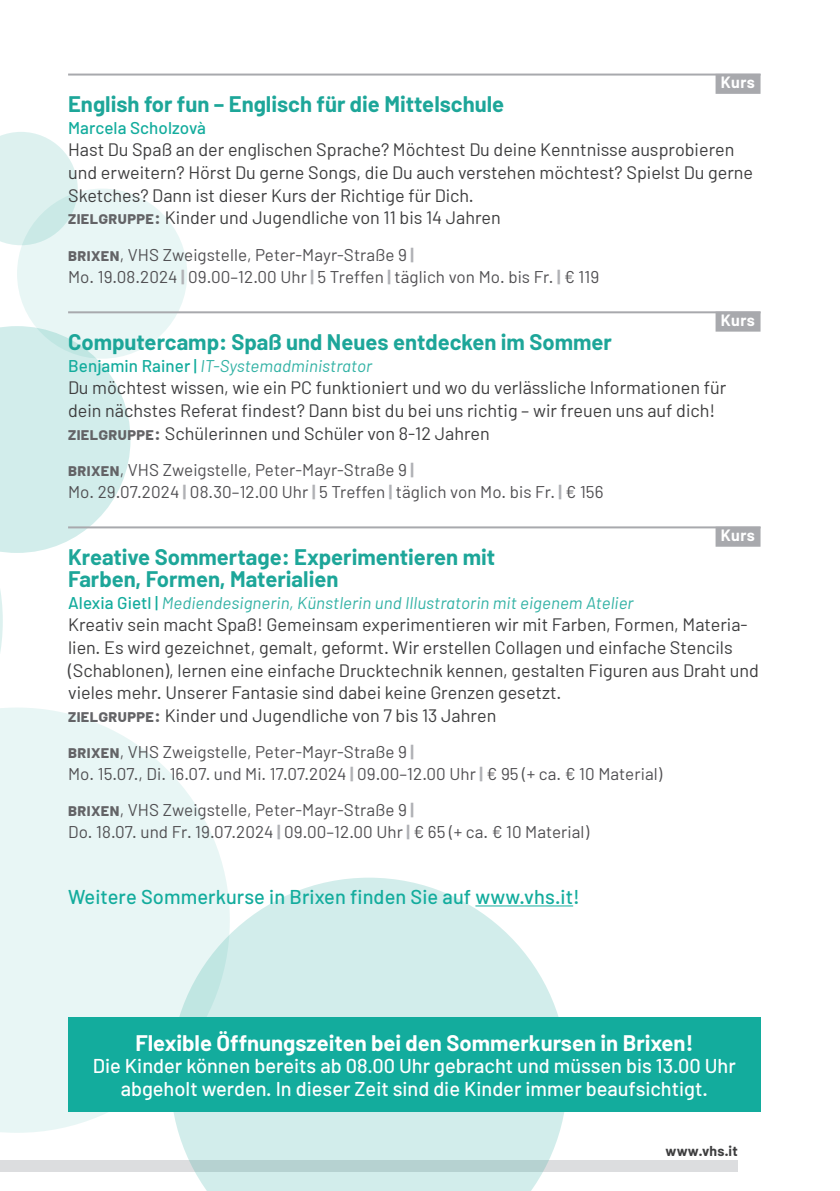
<style>
.page{position:relative;width:840px;height:1191px;background:#fff}
.page>*{position:absolute;margin:0;border:0;box-sizing:border-box;transform-origin:0 0}
.Titel{font:700 22px/22px "Barlow";color:#1da699}
.Info{font:700 22px "Barlow";color:#fff}
.Info-2{font:500 20px/22.6px "Barlow";color:#fff;text-align:center}
.Dozent{font:500 20px "Barlow";letter-spacing:.005em;color:#13ac9d}
.Info-3{font:18px/22.6px "Barlow";color:#3e3e3f}
.Kursdaten{font:17px/22px "Barlow";letter-spacing:.005em;color:#515053}
.Untertitel{font:italic 17px "Barlow";letter-spacing:.005em;color:#32b2a5}
.Dozent-2{font:500 17px "Barlow";letter-spacing:.005em;color:#13ac9d}
.VArt{font:700 16px "Barlow";letter-spacing:.025em;color:#fff}
.t1{font:700 14px "Barlow";letter-spacing:.015em;color:#3e3e3f}
.s1{font-weight:700;font-size:17px;color:#636366}
.s2{font-weight:700;color:#636366}
.s3{font-weight:700;color:#b0b1b5}
.s4{font-weight:500;font-style:normal;color:#13ac9d}
</style>
<div class="page">
<div style="left:0;top:1160px;width:737px;height:11px;background:#dcdddf"></div>
<svg style="left:170px;top:877px;width:397px;height:314px;fill:#d2edeb"></svg>
<svg style="left:0;top:740px;width:230px;height:392px;fill:#e8f6f5"></svg>
<svg style="left:0;top:132px;width:78px;height:113px"></svg>
<svg style="left:0;top:326px;width:130px;height:493px"></svg>
<svg style="left:17px;top:189px;width:170px;height:170px;fill:#e8f6f5"></svg>
<hr style="left:68px;top:74px;width:692px;height:2px;background:#a8a9ad">
<div style="left:715px;top:74px;width:45px;height:20px;background:#a8a9ad"></div>
<hr style="left:68px;top:311px;width:692px;height:2px;background:#a8a9ad">
<div style="left:715px;top:312px;width:45px;height:20px;background:#a8a9ad"></div>
<hr style="left:68px;top:526px;width:692px;height:2px;background:#a8a9ad">
<div style="left:715px;top:527px;width:45px;height:20px;background:#a8a9ad"></div>
<hr style="left:475px;top:905px;width:98px;height:1px;background:#13ac9d">
<div style="left:68px;top:1017px;width:692px;height:94px;background:#13ac9d"></div>
<p class="VArt" style="left:720px;top:73px;width:35px">Kurs</p>
<p class="Titel" style="left:68px;top:93px;width:437px">English for fun – Englisch für die Mittelschule</p>
<p class="Dozent-2" style="left:68px;top:117px;width:139px">Marcela Scholzovà</p>
<p class="Info-3" style="left:68px;top:138px;width:686px">Hast Du Spaß an der englischen Sprache? Möchtest Du deine Kenntnisse ausprobieren und erweitern? Hörst Du gerne Songs, die Du auch verstehen möchtest? Spielst Du gerne<br>Sketches? Dann ist dieser Kurs der Richtige für Dich.</p>
<p class="Info-3" style="left:68px;top:206px;width:434px"><span class="s1">Zielgruppe:</span> Kinder und Jugendliche von 11 bis 14 Jahren</p>
<p class="Kursdaten" style="left:68px;top:243px;width:532px"><span class="s2">Brixen</span>, VHS Zweigstelle, Peter-Mayr-Straße 9 <span class="s3">|<br></span>Mo. 19.08.2024 <span class="s3">|</span> 09.00–12.00 Uhr <span class="s3">|</span> 5 Treffen <span class="s3">|</span> täglich von Mo. bis Fr. <span class="s3">|</span> € 119</p>
<p class="VArt" style="left:720px;top:310px;width:35px">Kurs</p>
<p class="Titel" style="left:68px;top:330px;width:545px">Computercamp: Spaß und Neues entdecken im Sommer</p>
<p class="Untertitel" style="left:68px;top:355px;width:305px"><span class="s4">Benjamin Rainer |</span> IT-Systemadministrator</p>
<p class="Info-3" style="left:68px;top:376px;width:659px">Du möchtest wissen, wie ein PC funktioniert und wo du verlässliche Informationen für dein nächstes Referat findest? Dann bist du bei uns richtig – wir freuen uns auf dich!</p>
<p class="Info-3" style="left:68px;top:421px;width:423px"><span class="s1">Zielgruppe:</span> Schülerinnen und Schüler von 8-12 Jahren</p>
<p class="Kursdaten" style="left:68px;top:458px;width:536px"><span class="s2">Brixen</span>, VHS Zweigstelle, Peter-Mayr-Straße 9 <span class="s3">|<br></span>Mo. 29.07.2024 <span class="s3">|</span> 08.30–12.00 Uhr <span class="s3">|</span> 5 Treffen <span class="s3">|</span> täglich von Mo. bis Fr. <span class="s3">|</span> € 156</p>
<p class="VArt" style="left:720px;top:525px;width:35px">Kurs</p>
<p class="Titel" style="left:68px;top:545px;width:428px">Kreative Sommertage: Experimentieren mit<br>Farben, Formen, Materialien</p>
<p class="Untertitel" style="left:68px;top:592px;width:566px"><span class="s4">Alexia Gietl |</span> Mediendesignerin, Künstlerin und Illustratorin mit eigenem Atelier</p>
<p class="Info-3" style="left:68px;top:613px;width:692px">Kreativ sein macht Spaß! Gemeinsam experimentieren wir mit Farben, Formen, Materia&shy;lien. Es wird gezeichnet, gemalt, geformt. Wir erstellen Collagen und einfache Stencils (Schablonen), lernen eine einfache Drucktechnik kennen, gestalten Figuren aus Draht und vieles mehr. Unserer Fantasie sind dabei keine Grenzen gesetzt.</p>
<p class="Info-3" style="left:68px;top:704px;width:429px"><span class="s1">Zielgruppe:</span> Kinder und Jugendliche von 7 bis 13 Jahren</p>
<p class="Kursdaten" style="left:68px;top:740px;width:595px"><span class="s2">Brixen</span>, VHS Zweigstelle, Peter-Mayr-Straße 9 <span class="s3">|<br></span>Mo. 15.07., Di. 16.07. und Mi. 17.07.2024 <span class="s3">|</span> 09.00–12.00 Uhr <span class="s3">|</span> € 95 (+ ca. € 10 Material)</p>
<p class="Kursdaten" style="left:68px;top:799px;width:522px"><span class="s2">Brixen</span>, VHS Zweigstelle, Peter-Mayr-Straße 9 <span class="s3">|<br></span>Do. 18.07. und Fr. 19.07.2024 <span class="s3">|</span> 09.00–12.00 Uhr <span class="s3">|</span> € 65 (+ ca. € 10 Material)</p>
<p class="Dozent" style="left:68px;top:885px;width:513px">Weitere Sommerkurse in Brixen finden Sie auf www.vhs.it!</p>
<p class="Info" style="left:135px;top:1029px;width:559px">Flexible Öffnungszeiten bei den Sommerkursen in Brixen!</p>
<p class="Info-2" style="left:93px;top:1054px;width:644px">Die Kinder können bereits ab 08.00 Uhr gebracht und müssen bis 13.00 Uhr abgeholt werden. In dieser Zeit sind die Kinder immer beaufsichtigt.</p>
<p class="t1" style="left:665px;top:1141px;width:74px">www.vhs.it</p>
</div>
